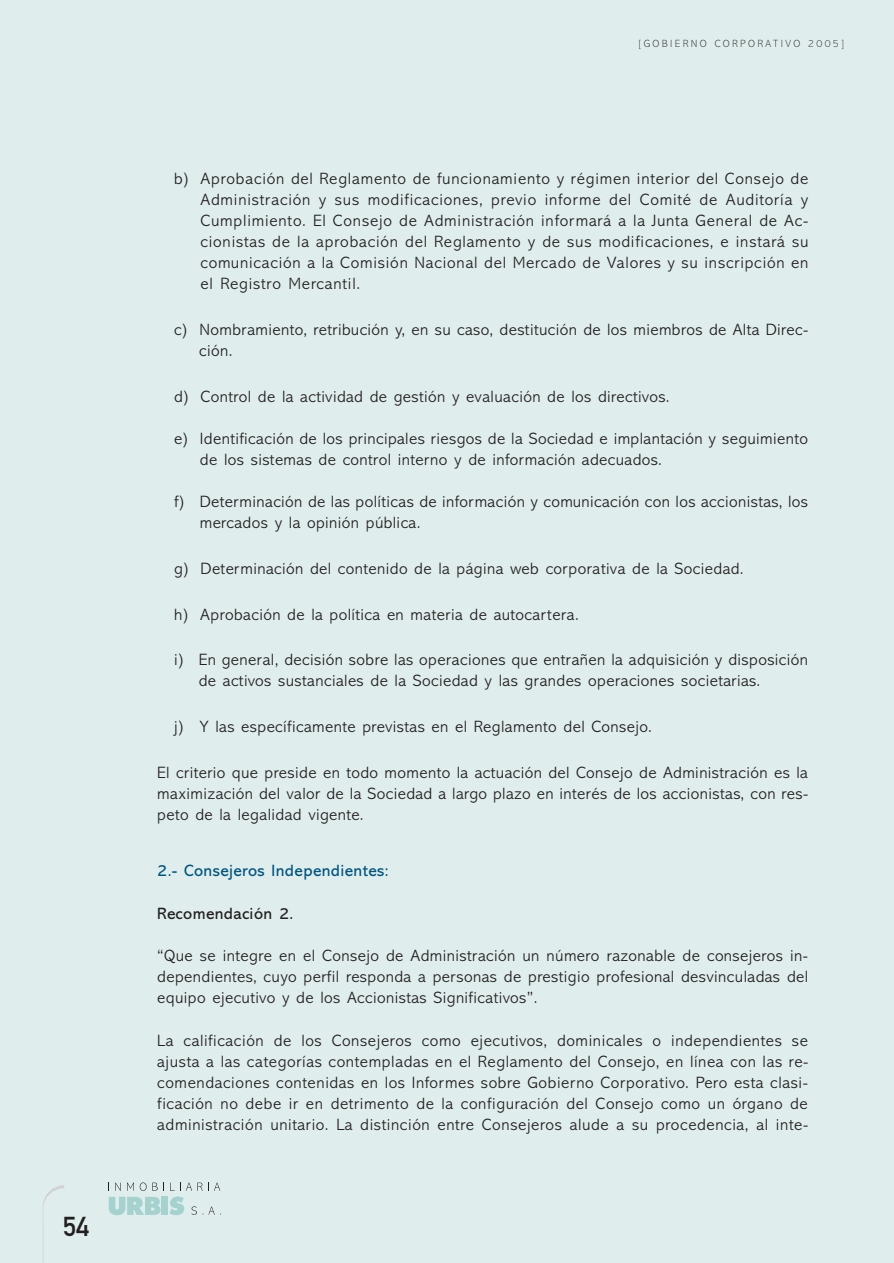
<style>
.page{position:relative;width:894px;height:1263px;background:#dfeeec}
.page>*{position:absolute;margin:0;border:0;box-sizing:border-box;transform-origin:0 0}
.t1{font:27px "DIN Mittelschrift";color:#231f20}
.t2{font:300 16.5px/21px "Abadi";letter-spacing:.025em;color:#231f20;text-align:justify}
.t3{font:16.5px "Abadi";letter-spacing:.025em;color:#005480}
.t4{font:16.5px "Abadi";letter-spacing:.025em;color:#231f20}
.t5{font:200 10.5px "Abadi";letter-spacing:.225em;color:#231f20}
</style>
<div class="page">
<h1 class="t1" style="left:63px;top:1217px;width:27px">54</h1>
<p class="t5" style="left:638px;top:40px;width:209px">[GOBIERNO CORPORATIVO 2005]</p>
<p class="t2" style="left:200px;top:171px;width:610px;text-indent:-26px">b) Aprobación del Reglamento de funcionamiento y régimen interior del Consejo de Administración y sus modificaciones, previo informe del Comité de Auditoría y Cumplimiento. El Consejo de Administración informará a la Junta General de Ac&shy;cionistas de la aprobación del Reglamento y de sus modificaciones, e instará su comunicación a la Comisión Nacional del Mercado de Valores y su inscripción en el Registro Mercantil.</p>
<p class="t2" style="left:199px;top:321px;width:611px;text-indent:-25px">c) Nombramiento, retribución y, en su caso, destitución de los miembros de Alta Direc&shy;ción.</p>
<p class="t2" style="left:174px;top:388px;width:497px">d) Control de la actividad de gestión y evaluación de los directivos.</p>
<p class="t2" style="left:200px;top:430px;width:610px;text-indent:-26px">e) Identificación de los principales riesgos de la Sociedad e implantación y seguimiento de los sistemas de control interno y de información adecuados.</p>
<p class="t2" style="left:200px;top:494px;width:610px;text-indent:-25px">f) Determinación de las políticas de información y comunicación con los accionistas, los mercados y la opinión pública.</p>
<p class="t2" style="left:174px;top:560px;width:571px">g) Determinación del contenido de la página web corporativa de la Sociedad.</p>
<p class="t2" style="left:174px;top:606px;width:406px">h) Aprobación de la política en materia de autocartera.</p>
<p class="t2" style="left:199px;top:652px;width:611px;text-indent:-24px">i) En general, decisión sobre las operaciones que entrañen la adquisición y disposición de activos sustanciales de la Sociedad y las grandes operaciones societarias.</p>
<p class="t2" style="left:174px;top:719px;width:479px">j) Y las específicamente previstas en el Reglamento del Consejo.</p>
<p class="t2" style="left:157px;top:764px;width:652px">El criterio que preside en todo momento la actuación del Consejo de Administración es la maximización del valor de la Sociedad a largo plazo en interés de los accionistas, con res&shy;peto de la legalidad vigente.</p>
<p class="t3" style="left:157px;top:865px;width:233px">2.- Consejeros Independientes:</p>
<p class="t4" style="left:157px;top:908px;width:137px">Recomendación 2.</p>
<p class="t2" style="left:157px;top:948px;width:652px">“Que se integre en el Consejo de Administración un número razonable de consejeros in&shy;dependientes, cuyo perfil responda a personas de prestigio profesional desvinculadas del equipo ejecutivo y de los Accionistas Significativos”.</p>
<p class="t2" style="left:157px;top:1033px;width:653px">La calificación de los Consejeros como ejecutivos, dominicales o independientes se ajusta a las categorías contempladas en el Reglamento del Consejo, en línea con las re&shy;comendaciones contenidas en los Informes sobre Gobierno Corporativo. Pero esta clasi&shy;ficación no debe ir en detrimento de la configuración del Consejo como un órgano de administración unitario. La distinción entre Consejeros alude a su procedencia, al inte-</p>
</div>
